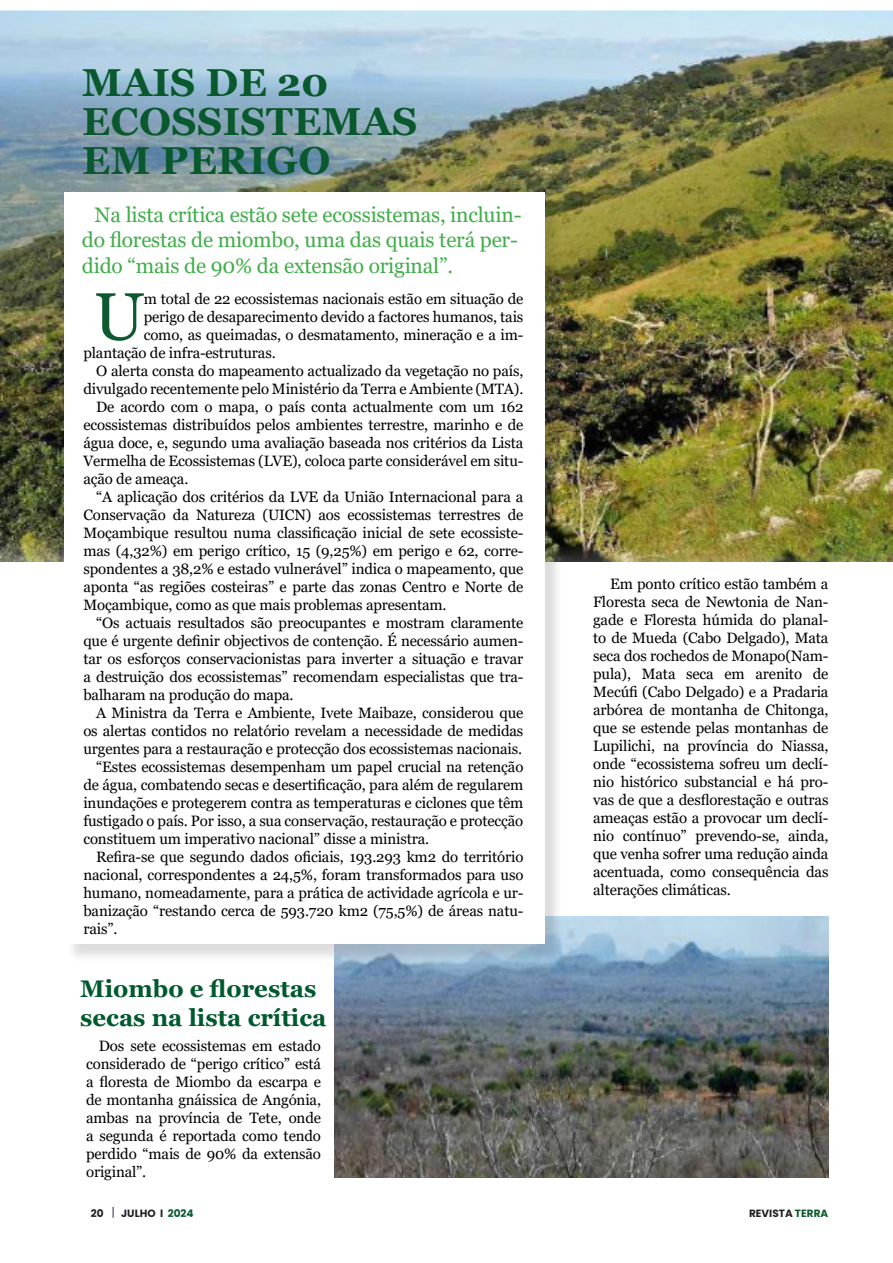
<style>
.page{position:relative;width:893px;height:1263px;background:#fff}
.page>*{position:absolute;margin:0;border:0;box-sizing:border-box;transform-origin:0 0}
.Texto{font:66.9px "Georgia";color:#0e592f}
.TITULO{font:700 39px/39px "Georgia";letter-spacing:.01em;color:#0a582d}
.TITULO-2{font:700 24px/28.8px "Georgia";color:#00592e}
.Texto-2{font:21px/25.2px "Georgia";letter-spacing:-.01em;color:#40ae49}
.Texto-3{font:15px/18px "Georgia";letter-spacing:-.01em;color:#000;text-align:justify}
.t1{font:700 10.5px "Poppins";color:#231f20}
.s1{color:#0a582d}
</style>
<div class="page">
<img style="left:0;top:10px;width:893px;height:551px">
<img style="left:335px;top:916px;width:493px;height:262px">
<div style="left:66px;top:195px;width:497px;height:768px;background:#231f20;opacity:.15"></div>
<div style="left:64px;top:192px;width:480px;height:752px;background:#fff"></div>
<p class="TITULO" style="left:82px;top:63px;width:337px">MAIS DE 20<br>ECOSSISTEMAS</p>
<p class="TITULO" style="left:82px;top:141px;width:250px">EM PERIGO</p>
<p class="Texto-2" style="left:82px;top:203px;width:441px;text-indent:13px">Na lista crítica estão sete ecossistemas, incluin&shy;do florestas de miombo, uma das quais terá per&shy;dido “mais de 90% da extensão original”.</p>
<p class="Texto" style="left:94px;top:276px;width:52px">U</p>
<p class="Texto-3" style="left:144px;top:290px;width:381px">m total de 22 ecossistemas nacionais estão em situação de</p>
<p class="Texto-3" style="left:144px;top:308px;width:381px">perigo de desaparecimento devido a factores humanos, tais</p>
<p class="Texto-3" style="left:144px;top:326px;width:381px">como, as queimadas, o desmatamento, mineração e a im-</p>
<p class="Texto-3" style="left:83px;top:344px;width:194px">plantação de infra-estruturas.</p>
<p class="Texto-3" style="left:83px;top:362px;width:442px;text-align:right">O alerta consta do mapeamento actualizado da vegetação no país, divulgado recentemente pelo Ministério da Terra e Ambiente (MTA).</p>
<p class="Texto-3" style="left:83px;top:398px;width:442px;text-indent:13px">De acordo com o mapa, o país conta actualmente com um 162 ecossistemas distribuídos pelos ambientes terrestre, marinho e de água doce, e, segundo uma avaliação baseada nos critérios da Lista Vermelha de Ecossistemas (LVE), coloca parte considerável em situ&shy;ação de ameaça.</p>
<p class="Texto-3" style="left:83px;top:488px;width:442px;text-indent:13px">“A aplicação dos critérios da LVE da União Internacional para a Conservação da Natureza (UICN) aos ecossistemas terrestres de Moçambique resultou numa classificação inicial de sete ecossiste&shy;mas (4,32%) em perigo crítico, 15 (9,25%) em perigo e 62, corre&shy;spondentes a 38,2% e estado vulnerável” indica o mapeamento, que aponta “as regiões costeiras” e parte das zonas Centro e Norte de Moçambique, como as que mais problemas apresentam.</p>
<p class="Texto-3" style="left:83px;top:614px;width:442px;text-indent:13px">“Os actuais resultados são preocupantes e mostram claramente que é urgente definir objectivos de contenção. É necessário aumen&shy;tar os esforços conservacionistas para inverter a situação e travar a destruição dos ecossistemas” recomendam especialistas que tra&shy;balharam na produção do mapa.</p>
<p class="Texto-3" style="left:83px;top:704px;width:442px;text-indent:13px">A Ministra da Terra e Ambiente, Ivete Maibaze, considerou que os alertas contidos no relatório revelam a necessidade de medidas urgentes para a restauração e protecção dos ecossistemas nacionais.</p>
<p class="Texto-3" style="left:83px;top:758px;width:442px;text-indent:13px">“Estes ecossistemas desempenham um papel crucial na retenção de água, combatendo secas e desertificação, para além de regularem inundações e protegerem contra as temperaturas e ciclones que têm fustigado o país. Por isso, a sua conservação, restauração e protecção constituem um imperativo nacional” disse a ministra.</p>
<p class="Texto-3" style="left:83px;top:848px;width:442px;text-indent:13px">Refira-se que segundo dados oficiais, 193.293 km2 do território nacional, correspondentes a 24,5%, foram transformados para uso humano, nomeadamente, para a prática de actividade agrícola e ur&shy;banização “restando cerca de 593.720 km2 (75,5%) de áreas natu&shy;rais”.</p>
<p class="TITULO-2" style="left:80px;top:974px;width:248px">Miombo e florestas secas na lista crítica</p>
<p class="Texto-3" style="left:86px;top:1037px;width:236px;text-indent:13px">Dos sete ecossistemas em estado considerado de “perigo crítico” está a floresta de Miombo da escarpa e de montanha gnáissica de Angónia, ambas na província de Tete, onde a segunda é reportada como tendo perdido “mais de 90% da extensão original”.</p>
<p class="Texto-3" style="left:593px;top:575px;width:237px;text-indent:17px">Em ponto crítico estão também a Floresta seca de Newtonia de Nan&shy;gade e Floresta húmida do planal&shy;to de Mueda (Cabo Delgado), Mata seca dos rochedos de Monapo(Nam&shy;pula), Mata seca em arenito de Mecúfi (Cabo Delgado) e a Pradaria arbórea de montanha de Chitonga, que se estende pelas montanhas de Lupilichi, na província do Niassa, onde “ecossistema sofreu um declí&shy;nio histórico substancial e há pro&shy;vas de que a desflorestação e outras ameaças estão a provocar um declí&shy;nio contínuo” prevendo-se, ainda, que venha sofrer uma redução ainda acentuada, como consequência das alterações climáticas.</p>
<p class="t1" style="left:91px;top:1207px;width:14px">20</p>
<p class="t1" style="left:121px;top:1207px;width:74px">JULHO I <span class="s1">2024</span></p>
<p class="t1" style="left:749px;top:1207px;width:81px">REVISTA <span class="s1">TERRA</span></p>
</div>
